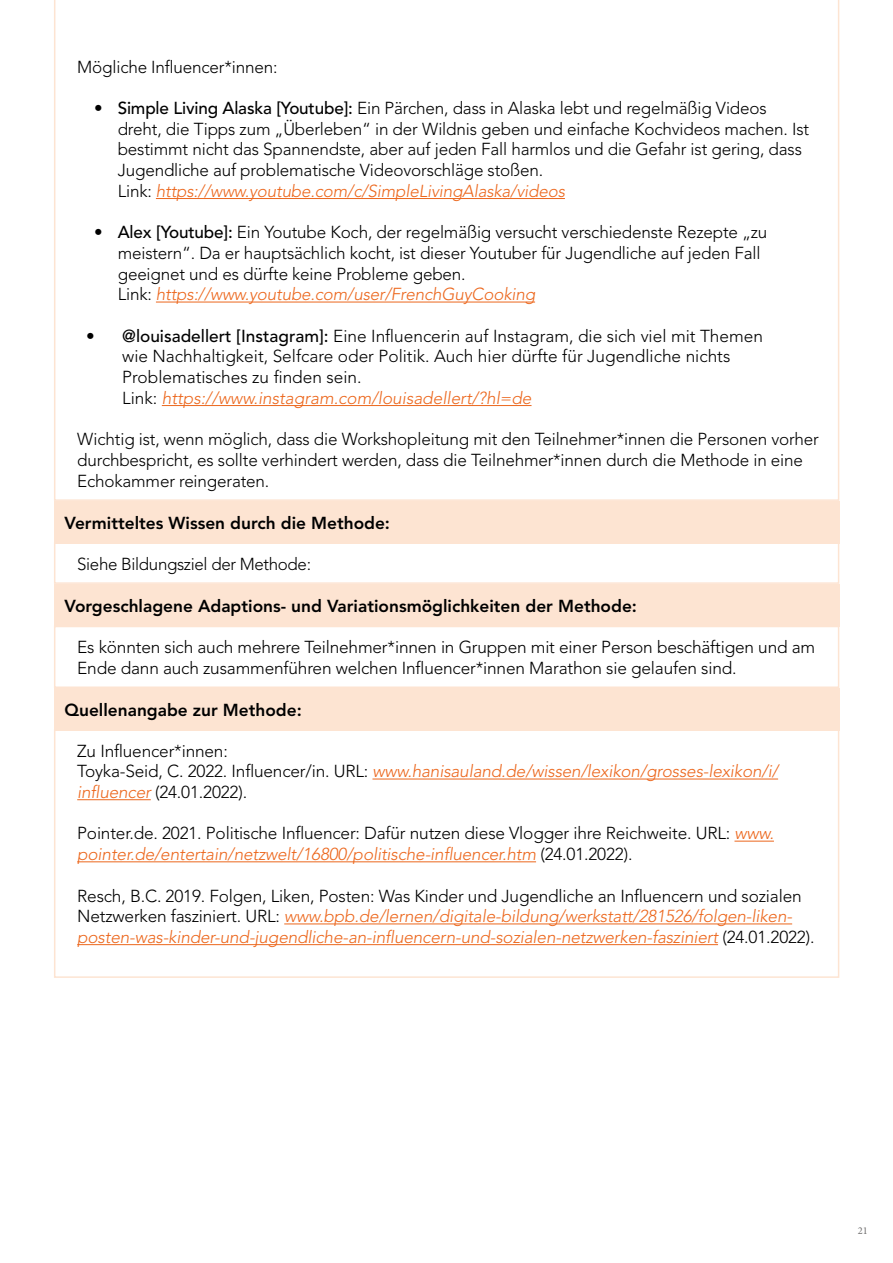
<style>
.page{position:relative;width:893px;height:1263px;background:#fff}
.page>*{position:absolute;margin:0;border:0;box-sizing:border-box;transform-origin:0 0}
.t1{font:300 17.25px/20.7px "Avenir LT Pro";letter-spacing:-.01em;color:#000}
.t2{font:italic 300 17.25px/20.7px "Avenir LT Pro";letter-spacing:-.01em;color:#ec671d}
.t3{font:800 17.25px "Avenir LT Pro";color:#000}
.t4{font:10.5px "Minion Pro";color:#706f6f}
.s1{font-weight:500}
.s2{font-style:italic;color:#ec671d}
.s3{font-style:normal;color:#000}
</style>
<div class="page">
<div style="left:54px;top:501px;width:785px;height:42px;background:#fde4d2"></div>
<div style="left:54px;top:542px;width:785px;height:42px;border:2px solid #fde4d2"></div>
<div style="left:54px;top:584px;width:785px;height:42px;background:#fde4d2"></div>
<div style="left:54px;top:626px;width:785px;height:62px;border:2px solid #fde4d2"></div>
<div style="left:54px;top:688px;width:785px;height:42px;background:#fde4d2"></div>
<hr style="left:372px;top:778px;width:406px;height:1px;background:#ec671d">
<hr style="left:77px;top:799px;width:74px;height:1px;background:#ec671d">
<hr style="left:734px;top:841px;width:40px;height:1px;background:#ec671d">
<hr style="left:77px;top:861px;width:459px;height:1px;background:#ec671d">
<hr style="left:284px;top:923px;width:508px;height:1px;background:#ec671d">
<hr style="left:77px;top:944px;width:641px;height:1px;background:#ec671d">
<div style="left:54px;top:729px;width:785px;height:249px;border:2px solid #fde4d2"></div>
<svg style="left:54px;top:0;width:785px;height:501px"></svg>
<p class="t1" style="left:77px;top:56px;width:202px">Mögliche Influencer*innen:</p>
<p class="t1" style="left:118px;top:98px;width:693px;text-indent:-23px"><span class="s1">• Simple Living Alaska [Youtube]:</span> Ein Pärchen, dass in Alaska lebt und regelmäßig Videos dreht, die Tipps zum „Überleben“ in der Wildnis geben und einfache Kochvideos machen. Ist bestimmt nicht das Spannendste, aber auf jeden Fall harmlos und die Gefahr ist gering, dass Jugendliche auf problematische Videovorschläge stoßen.<br>Link: <span class="s2">https://www.youtube.com/c/SimpleLivingAlaska/videos</span></p>
<p class="t1" style="left:118px;top:222px;width:651px;text-indent:-23px"><span class="s1">• Alex [Youtube]:</span> Ein Youtube Koch, der regelmäßig versucht verschiedenste Rezepte „zu meistern“. Da er hauptsächlich kocht, ist dieser Youtuber für Jugendliche auf jeden Fall geeignet und es dürfte keine Probleme geben.<br>Link: <span class="s2">https://www.youtube.com/user/FrenchGuyCooking</span></p>
<p class="t1" style="left:122px;top:325px;width:642px;text-indent:-36px"><span class="s1">• @louisadellert [Instagram]:</span> Eine Influencerin auf Instagram, die sich viel mit Themen wie Nachhaltigkeit, Selfcare oder Politik. Auch hier dürfte für Jugendliche nichts Problematisches zu finden sein.<br>Link: <span class="s2">https://www.instagram.com/louisadellert/?hl=de</span></p>
<p class="t1" style="left:77px;top:429px;width:743px">Wichtig ist, wenn möglich, dass die Workshopleitung mit den Teilnehmer*innen die Personen vorher durchbespricht, es sollte verhindert werden, dass die Teilnehmer*innen durch die Methode in eine<br>Echokammer reingeraten.</p>
<p class="t3" style="left:64px;top:512px;width:327px">Vermitteltes Wissen durch die Methode:</p>
<p class="t1" style="left:77px;top:553px;width:235px">Siehe Bildungsziel der Methode:</p>
<p class="t3" style="left:64px;top:595px;width:574px">Vorgeschlagene Adaptions- und Variationsmöglichkeiten der Methode:</p>
<p class="t1" style="left:77px;top:637px;width:740px">Es könnten sich auch mehrere Teilnehmer*innen in Gruppen mit einer Person beschäftigen und am<br>Ende dann auch zusammenführen welchen Influencer*innen Marathon sie gelaufen sind.</p>
<p class="t3" style="left:64px;top:699px;width:239px">Quellenangabe zur Methode:</p>
<p class="t1" style="left:77px;top:740px;width:702px">Zu Influencer*innen:<br>Toyka-Seid, C. 2022. Influencer/in. URL: <span class="s2">www.hanisauland.de/wissen/lexikon/grosses-lexikon/i/ influencer</span> (24.01.2022).</p>
<p class="t1" style="left:77px;top:823px;width:698px">Pointer.de. 2021. Politische Influencer: Dafür nutzen diese Vlogger ihre Reichweite. URL: <span class="s2">www. pointer.de/entertain/netzwelt/16800/politische-influencer.htm</span> (24.01.2022).</p>
<p class="t2" style="left:77px;top:885px;width:739px"><span class="s3">Resch, B.C. 2019. Folgen, Liken, Posten: Was Kinder und Jugendliche an Influencern und sozialen<br>Netzwerken fasziniert. URL:</span> www.bpb.de/lernen/digitale-bildung/werkstatt/281526/folgen-liken&shy;posten-was-kinder-und-jugendliche-an-influencern-und-sozialen-netzwerken-fasziniert <span class="s3">(24.01.2022).</span></p>
<p class="t4" style="left:858px;top:1223px;width:12px">21</p>
</div>
